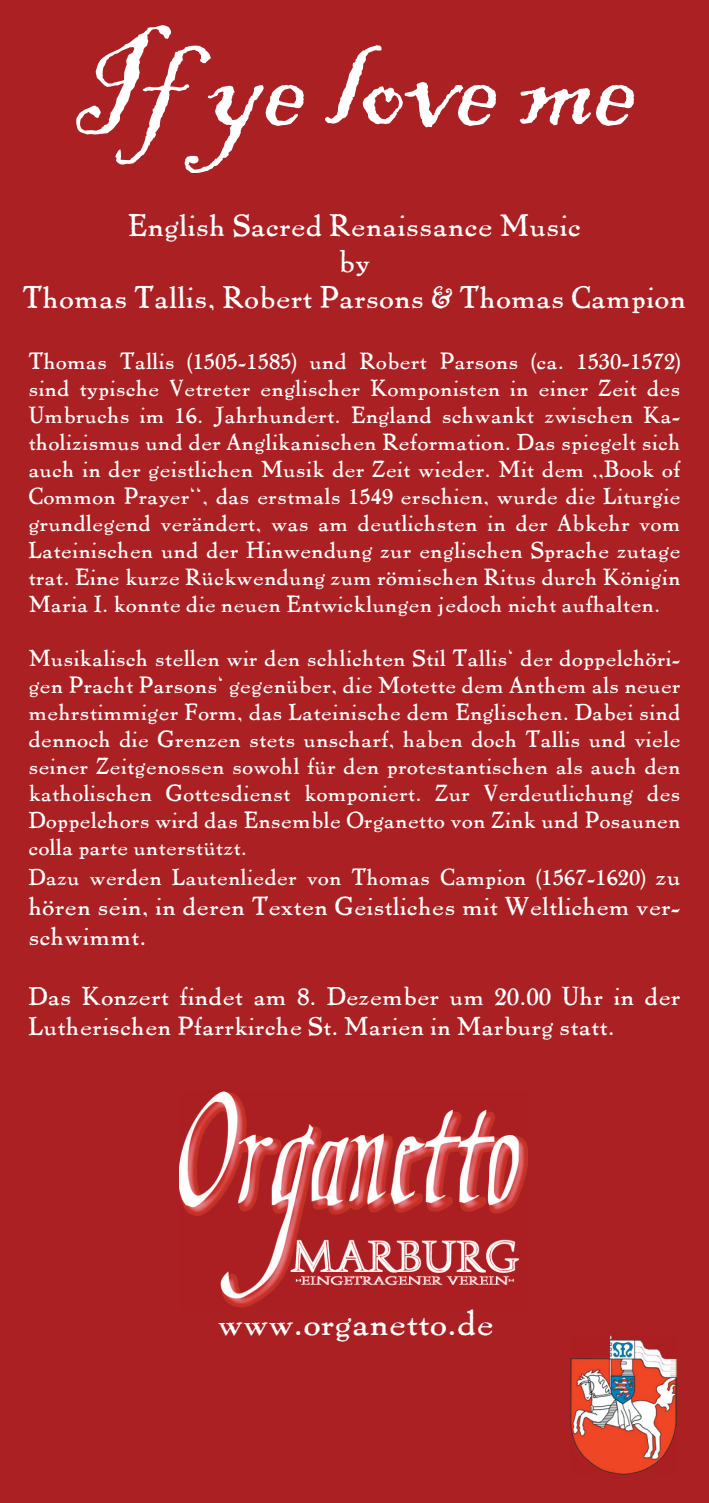
<style>
.page{position:relative;width:709px;height:1503px;background:#fff}
.page>*{position:absolute;margin:0;border:0;box-sizing:border-box;transform-origin:0 0}
.t1{font:137.5px "Blackadder ITC";color:#fff}
.t2{font:35px "Thomas Paine Regular SWFTE";color:#fff}
.t3{font:30px/36px "Thomas Paine Regular SWFTE";color:#fff;text-align:center}
.t4{font:25px/30px "Thomas Paine Regular SWFTE";color:#fff}
.t5{font:22.5px/27px "Thomas Paine Regular SWFTE";color:#fff;text-align:justify}
.s1{font-size:25px}
</style>
<div class="page">
<div style="left:0;top:0;width:709px;height:1502px;background:#ab2023"></div>
<img style="left:179px;top:1091px;width:349px;height:217px">
<img style="left:570px;top:1334px;width:106px;height:140px">
<h1 class="t1" style="left:73px;top:0;width:564px">If ye love me</h1>
<h3 class="t3" style="left:22px;top:206px;width:665px">English Sacred Renaissance Music<br>by<br>Thomas Tallis, Robert Parsons &amp; Thomas Campion</h3>
<p class="t5" style="left:28px;top:347px;width:654px">Thomas Tallis (1505-1585) und Robert Parsons (ca. 1530-1572) sind typische Vetreter englischer Komponisten in einer Zeit des Umbruchs im 16. Jahrhundert. England schwankt zwischen Ka&shy;tholizismus und der Anglikanischen Reformation. Das spiegelt sich auch in der geistlichen Musik der Zeit wieder. Mit dem „Book of Common Prayer“, das erstmals 1549 erschien, wurde die Liturgie grundlegend verändert, was am deutlichsten in der Abkehr vom Lateinischen und der Hinwendung zur englischen Sprache zutage trat. Eine kurze Rückwendung zum römischen Ritus durch Königin Maria I. konnte die neuen Entwicklungen jedoch nicht aufhalten.</p>
<p class="t5" style="left:28px;top:644px;width:654px">Musikalisch stellen wir den schlichten Stil Tallis‘ der doppelchöri&shy;gen Pracht Parsons‘ gegenüber, die Motette dem Anthem als neuer mehrstimmiger Form, das Lateinische dem Englischen. Dabei sind dennoch die Grenzen stets unscharf, haben doch Tallis und viele seiner Zeitgenossen sowohl für den protestantischen als auch den katholischen Gottesdienst komponiert. Zur Verdeutlichung des Doppelchors wird das Ensemble Organetto von Zink und Posaunen colla parte unterstützt.</p>
<p class="t5" style="left:28px;top:863px;width:653px">Dazu werden Lautenlieder von Thomas Campion (1567-1620) <span class="s1">zu</span></p>
<p class="t4" style="left:28px;top:890px;width:654px">hören sein, in deren Texten Geistliches mit Weltlichem ver&shy;schwimmt.</p>
<p class="t4" style="left:28px;top:980px;width:653px">Das Konzert findet am 8. Dezember um 20.00 Uhr in der<br>Lutherischen Pfarrkirche St. Marien in Marburg statt.</p>
<h2 class="t2" style="left:218px;top:1299px;width:278px">www.organetto.de</h2>
</div>
